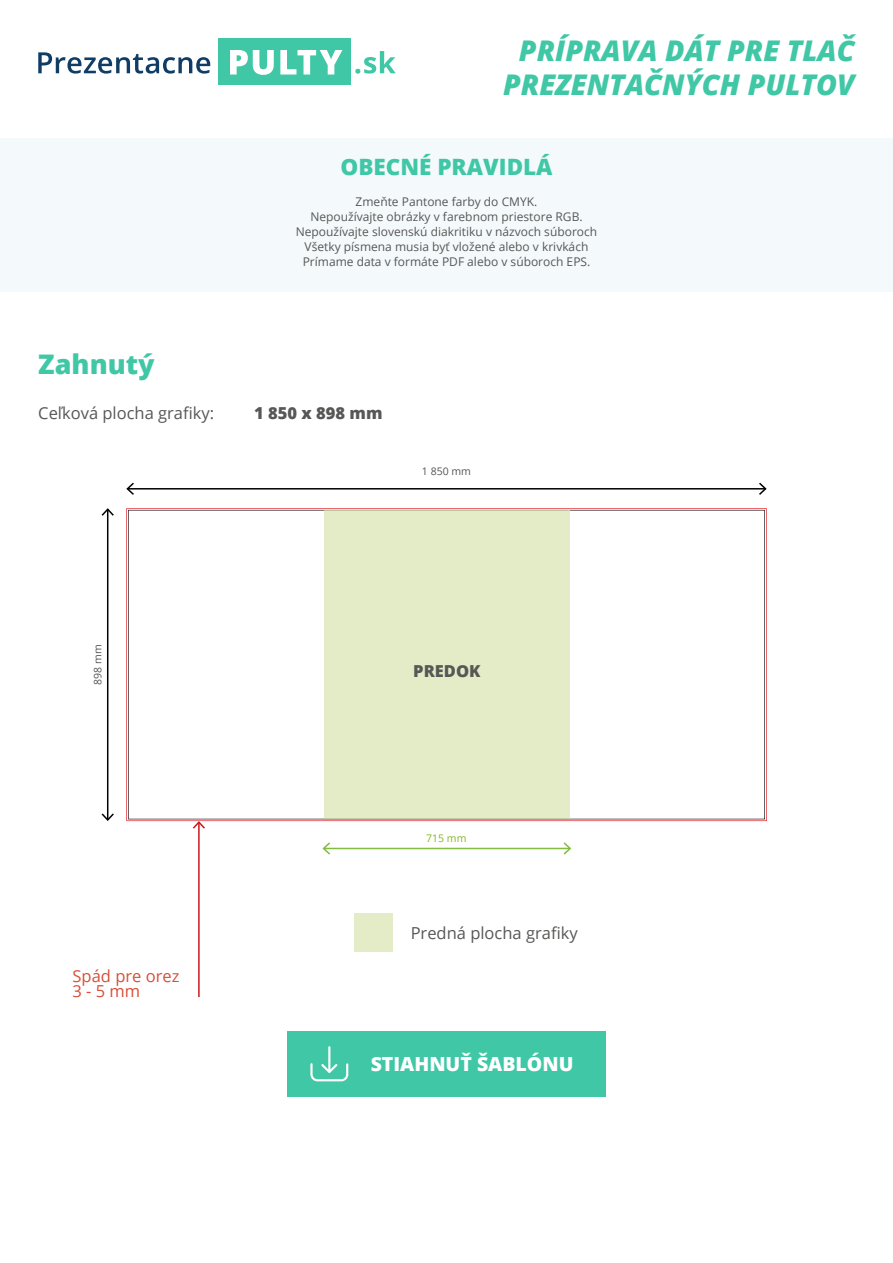
<style>
.page{position:relative;width:893px;height:1263px;background:#fff}
.page>*{position:absolute;margin:0;border:0;box-sizing:border-box;transform-origin:0 0}
.t1{font:italic 800 28.5px/34.2px "Open Sans";color:#40c7a6;text-align:center}
.t2{font:800 27px "Open Sans";color:#40c7a6}
.t3{font:800 22.5px "Open Sans";color:#40c7a6}
.t4{font:800 19.5px "Open Sans";color:#fff}
.t5{font:16.5px "Open Sans";color:#575756}
.t6{font:800 16.5px "Open Sans";color:#575756}
.t7{font:16.5px/15px "Open Sans";color:#d74f38}
.t8{font:12px/15px "Open Sans";color:#575756;text-align:center}
.t9{font:10.5px "Open Sans";color:#575756}
.t10{font:10.5px "Open Sans";color:#87b726}
</style>
<div class="page">
<div style="left:0;top:138px;width:893px;height:154px;background:#f4fafc"></div>
<hr style="left:198px;top:822px;width:2px;height:175px;background:#cd171a">
<svg style="left:191px;top:821px;width:16px;height:9px"></svg>
<div style="left:287px;top:1031px;width:319px;height:65px;background:#40c7a6"></div>
<svg style="left:310px;top:1046px;width:38px;height:35px"></svg>
<svg style="left:126px;top:508px;width:641px;height:313px"></svg>
<div style="left:354px;top:914px;width:39px;height:38px;background:#e3ecc6"></div>
<hr style="left:127px;top:488px;width:638px;height:1px;background:#000">
<svg style="left:126px;top:482px;width:10px;height:13px"></svg>
<svg style="left:757px;top:482px;width:10px;height:13px"></svg>
<hr style="left:107px;top:509px;width:1px;height:311px;background:#000">
<svg style="left:101px;top:508px;width:13px;height:9px"></svg>
<svg style="left:101px;top:812px;width:13px;height:9px"></svg>
<hr style="left:324px;top:848px;width:246px;height:1px;background:#82ba42">
<svg style="left:322px;top:842px;width:10px;height:13px"></svg>
<svg style="left:562px;top:842px;width:9px;height:13px"></svg>
<div style="left:218px;top:38px;width:133px;height:47px;background:#40c7a6"></div>
<svg style="left:38px;top:52px;width:172px;height:22px"></svg>
<svg style="left:355px;top:51px;width:41px;height:23px"></svg>
<svg style="left:230px;top:50px;width:44px;height:25px"></svg>
<svg style="left:280px;top:50px;width:62px;height:25px"></svg>
<h1 class="t1" style="left:503px;top:32px;width:353px">PRÍPRAVA DÁT PRE TLAČ<br>PREZENTAČNÝCH PULTOV</h1>
<h3 class="t3" style="left:340px;top:149px;width:214px">OBECNÉ PRAVIDLÁ</h3>
<p class="t8" style="left:296px;top:194px;width:303px">Zmeňte Pantone farby do CMYK.<br>Nepoužívajte obrázky v farebnom priestore RGB.<br>Nepoužívajte slovenskú diakritiku v názvoch súboroch Všetky písmena musia byť vložené alebo v krivkách Prímame data v formáte PDF alebo v súboroch EPS.</p>
<h2 class="t2" style="left:38px;top:343px;width:118px">Zahnutý</h2>
<h3 class="t5" style="left:38px;top:401px;width:177px">Ceľková plocha grafiky:</h3>
<h3 class="t6" style="left:254px;top:400px;width:130px">1 850 x 898 mm</h3>
<p class="t9" style="left:422px;top:464px;width:51px">1 850 mm</p>
<p class="t9" style="left:91px;top:685px;width:42px;rotate:-90deg">898 mm</p>
<h3 class="t7" style="left:73px;top:968px;width:108px">Spád pre orez<br>3 - 5 mm</h3>
<h3 class="t6" style="left:413px;top:659px;width:69px">PREDOK</h3>
<p class="t10" style="left:426px;top:831px;width:42px">715 mm</p>
<h3 class="t5" style="left:411px;top:922px;width:169px">Predná plocha grafiky</h3>
<h3 class="t4" style="left:371px;top:1049px;width:204px">STIAHNUŤ ŠABLÓNU</h3>
</div>
